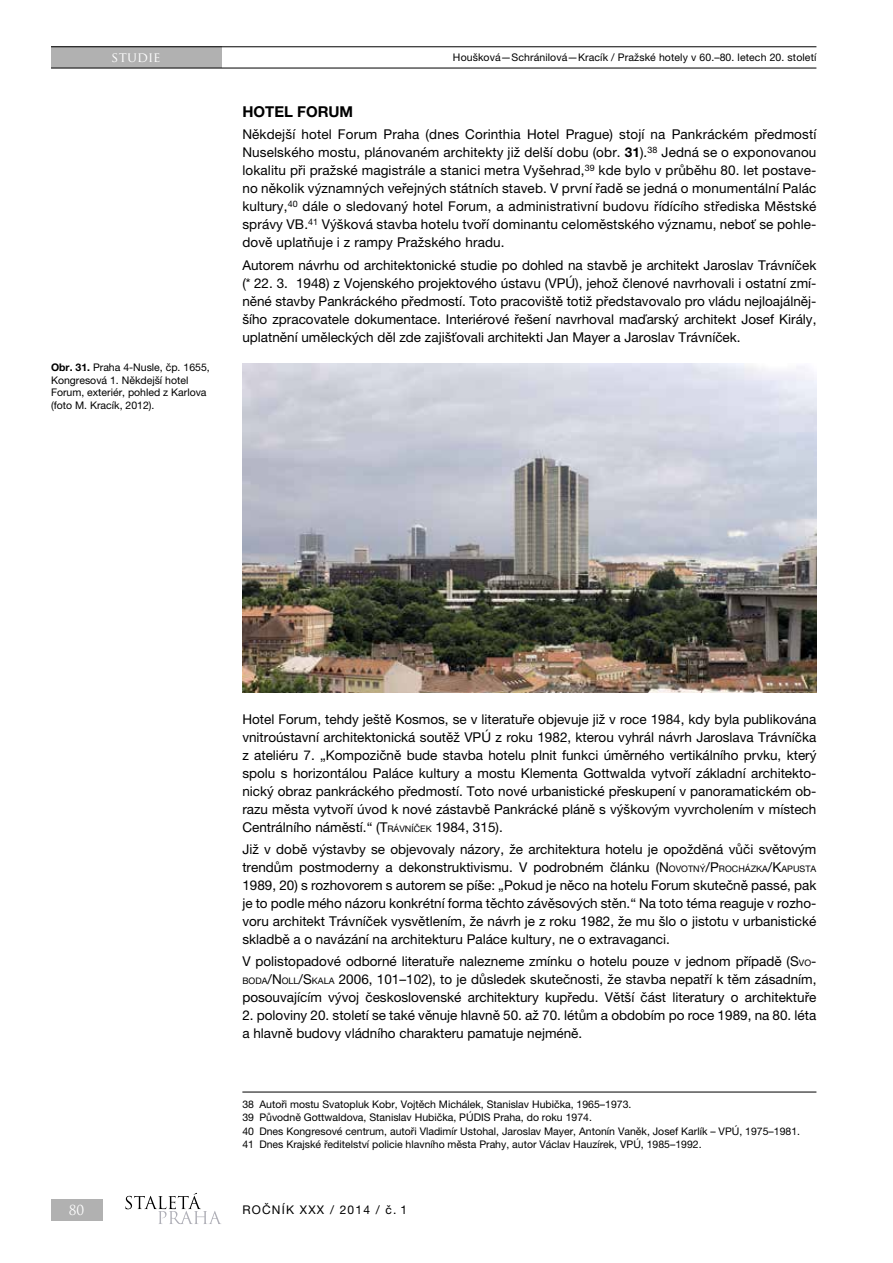
<style>
.page{position:relative;width:893px;height:1263px;background:#fff}
.page>*{position:absolute;margin:0;border:0;box-sizing:border-box;transform-origin:0 0}
.t1{font:700 15px "Helvetica Neue LT Pro";color:#000}
.t2{font:13.5px/18px "Helvetica Neue LT Pro";color:#000;text-align:justify}
.t3{font:13.5px "Trajan Pro";letter-spacing:.01em;color:#fff}
.t4{font:12px "Helvetica Neue LT Pro";letter-spacing:.1em;color:#000}
.t5{font:10.5px/13.5px "Helvetica Neue LT Pro";color:#000}
.s1{font-weight:700}
.s2{font-family:"Helvetica Neue LT Pro Roman SC666"}
.s3{font-family:"Helvetica Neue LT Pro Roman SC666";font-size:9px}
</style>
<div class="page">
<div style="left:51px;top:47px;width:170px;height:21px;background:#b1b1b1"></div>
<div style="left:51px;top:1199px;width:51px;height:21px;background:#b1b1b1"></div>
<hr style="left:51px;top:46px;width:765px;height:1px;background:#000">
<hr style="left:51px;top:68px;width:765px;height:1px;background:#000">
<svg style="left:125px;top:1193px;width:96px;height:31px"></svg>
<hr style="left:242px;top:1092px;width:574px;height:1px;background:#000">
<img style="left:242px;top:363px;width:574px;height:329px">
<p class="t3" style="left:112px;top:49px;width:51px">STUDIE</p>
<p class="t5" style="left:51px;top:361px;width:160px;line-height:12.6px"><span class="s1">OBR. 31.</span> Praha 4-Nusle, čp. 1655,<br>Kongresová 1. Někdejší hotel<br>Forum, exteriér, pohled z Karlova (foto M. Kracík, 2012).</p>
<p class="t5" style="left:453px;top:51px;width:365px">Houšková—Schránilová—Kracík / Pražské hotely v 60.–80. letech 20. století</p>
<p class="t1" style="left:242px;top:102px;width:112px">HOTEL FORUM</p>
<p class="t2" style="left:242px;top:125px;width:576px">Někdejší hotel Forum Praha (dnes Corinthia Hotel Prague) stojí na Pankráckém předmostí Nuselského mostu, plánovaném architekty již delší dobu (obr. <span class="s1">31</span>).<sup>38</sup> Jedná se o exponovanou lokalitu při pražské magistrále a stanici metra Vyšehrad,<sup>39</sup> kde bylo v průběhu 80. let postave&shy;no několik významných veřejných státních staveb. V první řadě se jedná o monumentální Palác kultury,<sup>40</sup> dále o sledovaný hotel Forum, a administrativní budovu řídícího střediska Městské správy VB.<sup>41</sup> Výšková stavba hotelu tvoří dominantu celoměstského významu, neboť se pohle&shy;dově uplatňuje i z rampy Pražského hradu.</p>
<p class="t2" style="left:242px;top:256px;width:576px">Autorem návrhu od architektonické studie po dohled na stavbě je architekt Jaroslav Trávníček (* 22. 3. 1948) z Vojenského projektového ústavu (VPÚ), jehož členové navrhovali i ostatní zmí&shy;něné stavby Pankráckého předmostí. Toto pracoviště totiž představovalo pro vládu nejloajálněj&shy;šího zpracovatele dokumentace. I nteriérové řešení navrhoval maďarský architekt Josef Király, uplatnění uměleckých děl zde zajišťovali architekti Jan Mayer a Jaroslav Trávníček.</p>
<p class="t3" style="left:69px;top:1201px;width:17px">80</p>
<p class="t2" style="left:242px;top:710px;width:576px">Hotel Forum, tehdy ještě Kosmos, se v literatuře objevuje již v roce 1984, kdy byla publikována vnitroústavní architektonická soutěž VPÚ z roku 1982, kterou vyhrál návrh Jaroslava Trávníčka z ateliéru 7. „Kompozičně bude stavba hotelu plnit funkci úměrného vertikálního prvku, který spolu s horizontálou Paláce kultury a mostu Klementa Gottwalda vytvoří základní architekto&shy;nický obraz pankráckého předmostí. Toto nové urbanistické přeskupení v panoramatickém ob&shy;razu města vytvoří úvod k nové zástavbě Pankrácké pláně s výškovým vyvrcholením v místech Centrálního náměstí.“ (<span class="s2">T</span><span class="s3">RÁVNÍČEK</span> 1984, 315).</p>
<p class="t2" style="left:242px;top:840px;width:576px">Již v době výstavby se objevovaly názory, že architektura hotelu je opožděná vůči světovým trendům postmoderny a dekonstruktivismu. V podrobném článku (<span class="s2">N</span><span class="s3">OVOTNÝ</span><span class="s2">/P</span><span class="s3">ROCHÁZKA</span><span class="s2">/K</span><span class="s3">APUSTA </span>1989, 20) s rozhovorem s autorem se píše: „Pokud je něco na hotelu Forum skutečně passé, pak je to podle mého názoru konkrétní forma těchto závěsových stěn.“ Na toto téma reaguje v rozho&shy;voru architekt Trávníček vysvětlením, že návrh je z roku 1982, že mu šlo o jistotu v urbanistické skladbě a o navázání na architekturu Paláce kultury, ne o extravaganci.</p>
<p class="t2" style="left:242px;top:952px;width:576px">V polistopadové odborné literatuře nalezneme zmínku o hotelu pouze v jednom případě (<span class="s2">S</span><span class="s3">VO</span><span class="s2">-</span><span class="s3">BODA</span><span class="s2">/N</span><span class="s3">OLL</span><span class="s2">/S</span><span class="s3">KALA</span> 2006, 101–102), to je důsledek skutečnosti, že stavba nepatří k těm zásadním, posouvajícím vývoj československé architektury kupředu. Větší část literatury o architektuře</p>
<p class="t2" style="left:242px;top:1006px;width:575px">2. poloviny 20. století se také věnuje hlavně 50. až 70. létům a obdobím po roce 1989, na 80. léta a hlavně budovy vládního charakteru pamatuje nejméně.</p>
<p class="t5" style="left:242px;top:1097px;width:559px">38 Autoři mostu Svatopluk Kobr, Vojtěch Michálek, Stanislav Hubička, 1965–1973.<br>39 Původně Gottwaldova, Stanislav Hubička, PÚDIS Praha, do roku 1974.<br>40 Dnes Kongresové centrum, autoři Vladimír Ustohal, Jaroslav Mayer, Antonín Vaněk, Josef Karlík – VPÚ, 1975–1981.<br>41 Dnes Krajské ředitelství policie hlavního města Prahy, autor Václav Hauzírek, VPÚ, 1985–1992.</p>
<p class="t4" style="left:242px;top:1203px;width:166px">ROČNÍK XXX / 2014 / č. 1</p>
</div>
